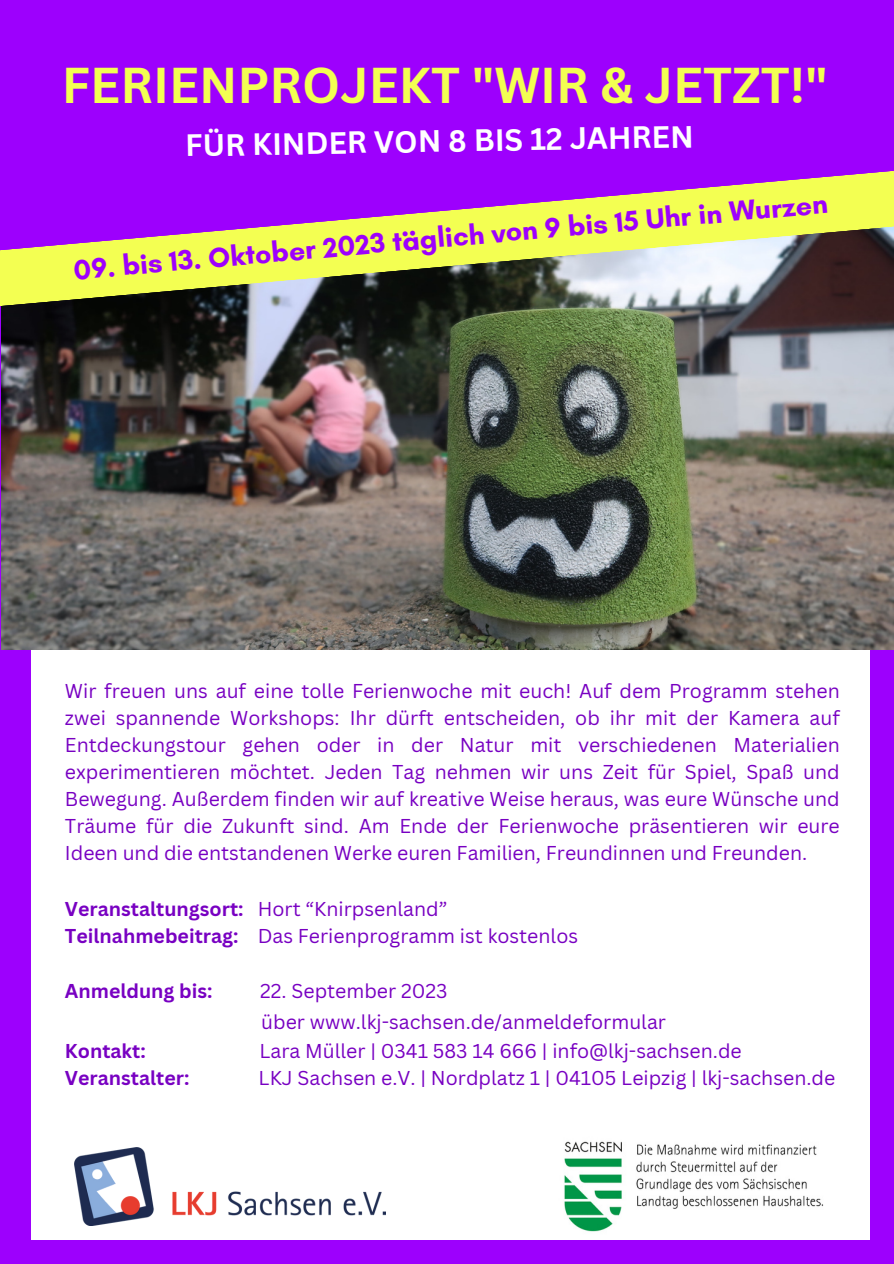
<style>
.page{position:relative;width:894px;height:1264px;background:#fff}
.page>*{position:absolute;margin:0;border:0;box-sizing:border-box;transform-origin:0 0}
.t1{font:700 49.05px "Canva Sans";color:#f3ff52}
.t2{font:700 30px "Canva Sans";color:#fff}
.t3{font:700 28.5px "Glacial Indifference";color:#9d00fd}
.t4{font:19.5px/27px "Canva Sans";color:#7800c2;text-align:justify}
.t5{font:700 19.5px "Canva Sans";color:#7800c2}
.s1{font-weight:400}
.s2{font-weight:700}
</style>
<div class="page">
<div style="left:0;top:0;width:893px;height:1263px;background:#9d00fd"></div>
<div style="left:32px;top:641px;width:837px;height:597px;background:#fff"></div>
<img style="left:1px;top:307px;width:892px;height:342px">
<img style="left:564px;top:1141px;width:260px;height:91px">
<img style="left:74px;top:1147px;width:311px;height:78px">
<svg style="left:0;top:171px;width:893px;height:136px"></svg>
<p class="t1" style="left:62px;top:50px;width:767px">FERIENPROJEKT "WIR &amp; JETZT!"</p>
<p class="t2" style="left:185px;top:124px;width:510px;rotate:-1deg">FÜR KINDER VON 8 BIS 12 JAHREN</p>
<p class="t3" style="left:72px;top:252px;width:758px;rotate:-5deg">09. bis 13. Oktober 2023 täglich von 9 bis 15 Uhr in Wurzen</p>
<p class="t4" style="left:65px;top:676px;width:776px">Wir freuen uns auf eine tolle Ferienwoche mit euch! Auf dem Programm stehen zwei spannende Workshops: Ihr dürft entscheiden, ob ihr mit der Kamera auf Entdeckungstour gehen oder in der Natur mit verschiedenen Materialien experimentieren möchtet. Jeden Tag nehmen wir uns Zeit für Spiel, Spaß und Bewegung. Außerdem finden wir auf kreative Weise heraus, was eure Wünsche und Träume für die Zukunft sind. Am Ende der Ferienwoche präsentieren wir eure Ideen und die entstandenen Werke euren Familien, Freundinnen und Freunden.</p>
<p class="t5" style="left:65px;top:895px;width:384px">Veranstaltungsort: <span class="s1">Hort “Knirpsenland”</span></p>
<p class="t4" style="left:65px;top:922px;width:514px"><span class="s2">Teilnahmebeitrag:</span> Das Ferienprogramm ist kostenlos</p>
<p class="t5" style="left:65px;top:977px;width:149px">Anmeldung bis:</p>
<p class="t4" style="left:260px;top:977px;width:189px">22. September 2023</p>
<p class="t4" style="left:261px;top:1007px;width:406px">über www.lkj-sachsen.de/anmeldeformular</p>
<p class="t5" style="left:65px;top:1037px;width:82px">Kontakt:</p>
<p class="t4" style="left:259px;top:1037px;width:483px">Lara Müller | 0341 583 14 666 | info@lkj-sachsen.de</p>
<p class="t5" style="left:65px;top:1064px;width:126px">Veranstalter:</p>
<p class="t4" style="left:258px;top:1064px;width:578px">LKJ Sachsen e.V. | Nordplatz 1 | 04105 Leipzig | lkj-sachsen.de</p>
</div>
